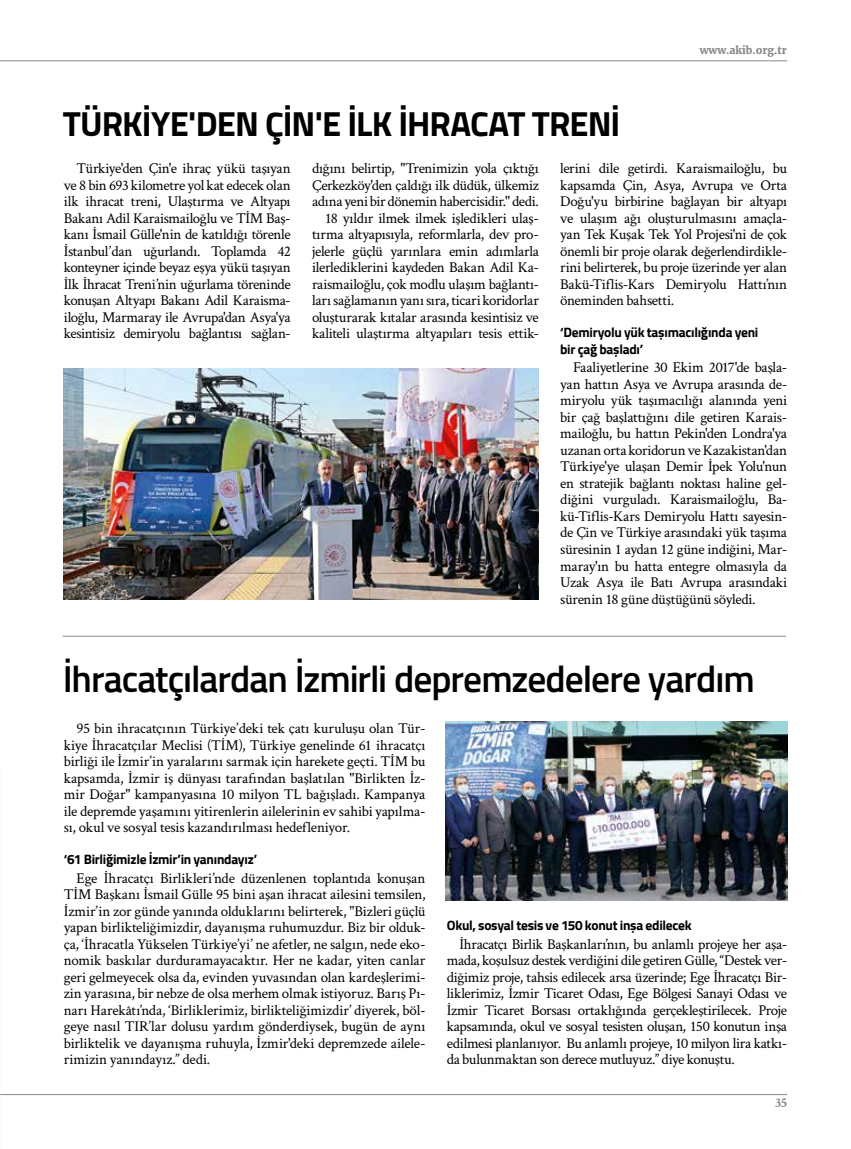
<style>
.page{position:relative;width:851px;height:1149px;background:#fff}
.page>*{position:absolute;margin:0;border:0;box-sizing:border-box;transform-origin:0 0}
.t1{font:600 37.5px "Titillium Web";letter-spacing:-.025em;color:#000}
.t2{font:700 34.5px "Titillium Web";letter-spacing:-.03em;color:#000}
.t3{font:15px/16.5px "Crimson Text";letter-spacing:-.015em;color:#000;text-align:justify}
.t4{font:700 13.5px/16.5px "Titillium Web";letter-spacing:-.02em;color:#000}
.t5{font:700 13.5px "Crimson Text";color:#878787}
.t6{font:900 10.5px "Merriweather";color:#878787}
</style>
<div class="page">
<hr style="left:0;top:1093px;width:787px;height:1px;background:#878787">
<hr style="left:0;top:60px;width:787px;height:1px;background:#878787">
<img style="left:64px;top:368px;width:475px;height:231px">
<hr style="left:63px;top:635px;width:723px;height:1px;background:#878787">
<img style="left:445px;top:721px;width:342px;height:178px">
<h2 class="t2" style="left:63px;top:97px;width:559px">TÜRKİYE'DEN ÇİN'E İLK İHRACAT TRENİ</h2>
<p class="t6" style="left:699px;top:43px;width:89px">www.akib.org.tr</p>
<p class="t3" style="left:64px;top:159px;width:228px;text-indent:13px">Türkiye'den Çin'e ihraç yükü taşıyan ve 8 bin 693 kilometre yol kat edecek olan ilk ihracat treni, Ulaştırma ve Altyapı Bakanı Adil Karaismailoğlu ve TİM Baş&shy;kanı İsmail Gülle'nin de katıldığı törenle İstanbul’dan uğurlandı. Toplamda 42 konteyner içinde beyaz eşya yükü taşıyan İlk İhracat Treni’nin uğurlama töreninde konuşan Altyapı Bakanı Adil Karaisma&shy;iloğlu, Marmaray ile Avrupa'dan Asya'ya kesintisiz demiryolu bağlantısı sağlan-</p>
<p class="t3" style="left:312px;top:159px;width:228px;text-align:right">dığını belirtip, "Trenimizin yola çıktığı Çerkezköy'den çaldığı ilk düdük, ülkemiz adına yeni bir dönemin habercisidir." dedi.<br>18 yıldır ilmek ilmek işledikleri ulaş&shy;tırma altyapısıyla, reformlarla, dev pro&shy;jelerle güçlü yarınlara emin adımlarla ilerlediklerini kaydeden Bakan Adil Ka&shy;raismailoğlu, çok modlu ulaşım bağlantı&shy;ları sağlamanın yanı sıra, ticari koridorlar oluşturarak kıtalar arasında kesintisiz ve kaliteli ulaştırma altyapıları tesis ettik-</p>
<p class="t3" style="left:560px;top:159px;width:228px">lerini dile getirdi. Karaismailoğlu, bu kapsamda Çin, Asya, Avrupa ve Orta Doğu'yu birbirine bağlayan bir altyapı ve ulaşım ağı oluşturulmasını amaçla&shy;yan Tek Kuşak Tek Yol Projesi'ni de çok önemli bir proje olarak değerlendirdikle&shy;rini belirterek, bu proje üzerinde yer alan Bakü-Tiflis-Kars Demiryolu Hattı’nın öneminden bahsetti.</p>
<p class="t4" style="left:560px;top:323px;width:200px">‘Demiryolu yük taşımacılığında yeni bir çağ başladı’</p>
<p class="t3" style="left:560px;top:358px;width:228px;text-indent:13px">Faaliyetlerine 30 Ekim 2017'de başla&shy;yan hattın Asya ve Avrupa arasında de&shy;miryolu yük taşımacılığı alanında yeni bir çağ başlattığını dile getiren Karais&shy;mailoğlu, bu hattın Pekin'den Londra'ya uzanan orta koridorun ve Kazakistan'dan Türkiye'ye ulaşan Demir İpek Yolu'nun en stratejik bağlantı noktası haline gel&shy;diğini vurguladı. Karaismailoğlu, Ba&shy;kü-Tiflis-Kars Demiryolu Hattı sayesin&shy;de Çin ve Türkiye arasındaki yük taşıma süresinin 1 aydan 12 güne indiğini, Mar&shy;maray'ın bu hatta entegre olmasıyla da Uzak Asya ile Batı Avrupa arasındaki sürenin 18 güne düştüğünü söyledi.</p>
<h1 class="t1" style="left:63px;top:650px;width:693px">İhracatçılardan İzmirli depremzedelere yardım</h1>
<p class="t3" style="left:64px;top:719px;width:363px;text-indent:13px">95 bin ihracatçının Türkiye’deki tek çatı kuruluşu olan Tür&shy;kiye İhracatçılar Meclisi (TİM), Türkiye genelinde 61 ihracatçı birliği ile İzmir’in yaralarını sarmak için harekete geçti. TİM bu kapsamda, İzmir iş dünyası tarafından başlatılan "Birlikten İz&shy;mir Doğar" kampanyasına 10 milyon TL bağışladı. Kampanya ile depremde yaşamını yitirenlerin ailelerinin ev sahibi yapılma&shy;sı, okul ve sosyal tesis kazandırılması hedefleniyor.</p>
<p class="t4" style="left:64px;top:850px;width:195px">‘61 Birliğimizle İzmir’in yanındayız’</p>
<p class="t3" style="left:64px;top:868px;width:363px;text-indent:13px">Ege İhracatçı Birlikleri’nde düzenlenen toplantıda konuşan TİM Başkanı İsmail Gülle 95 bini aşan ihracat ailesini temsilen, İzmir’in zor günde yanında olduklarını belirterek, "Bizleri güçlü yapan birlikteliğimizdir, dayanışma ruhumuzdur. Biz bir olduk&shy;ça, ‘İhracatla Yükselen Türkiye’yi’ ne afetler, ne salgın, nede eko&shy;nomik baskılar durduramayacaktır. Her ne kadar, yiten canlar geri gelmeyecek olsa da, evinden yuvasından olan kardeşlerimi&shy;zin yarasına, bir nebze de olsa merhem olmak istiyoruz. Barış Pı&shy;narı Harekâtı’nda, ‘Birliklerimiz, birlikteliğimizdir’ diyerek, böl&shy;geye nasıl TIR’lar dolusu yardım gönderdiysek, bugün de aynı birliktelik ve dayanışma ruhuyla, İzmir'deki depremzede ailele&shy;rimizin yanındayız.” dedi.</p>
<p class="t4" style="left:446px;top:916px;width:246px">Okul, sosyal tesis ve 150 konut inşa edilecek</p>
<p class="t3" style="left:446px;top:934px;width:342px;text-indent:13px">İhracatçı Birlik Başkanları’nın, bu anlamlı projeye her aşa&shy;mada, koşulsuz destek verdiğini dile getiren Gülle, “Destek ver&shy;diğimiz proje, tahsis edilecek arsa üzerinde; Ege İhracatçı Bir&shy;liklerimiz, İzmir Ticaret Odası, Ege Bölgesi Sanayi Odası ve İzmir Ticaret Borsası ortaklığında gerçekleştirilecek. Proje kapsamında, okul ve sosyal tesisten oluşan, 150 konutun inşa edilmesi planlanıyor. Bu anlamlı projeye, 10 milyon lira katkı&shy;da bulunmaktan son derece mutluyuz.” diye konuştu.</p>
<p class="t5" style="left:775px;top:1094px;width:13px">35</p>
</div>
